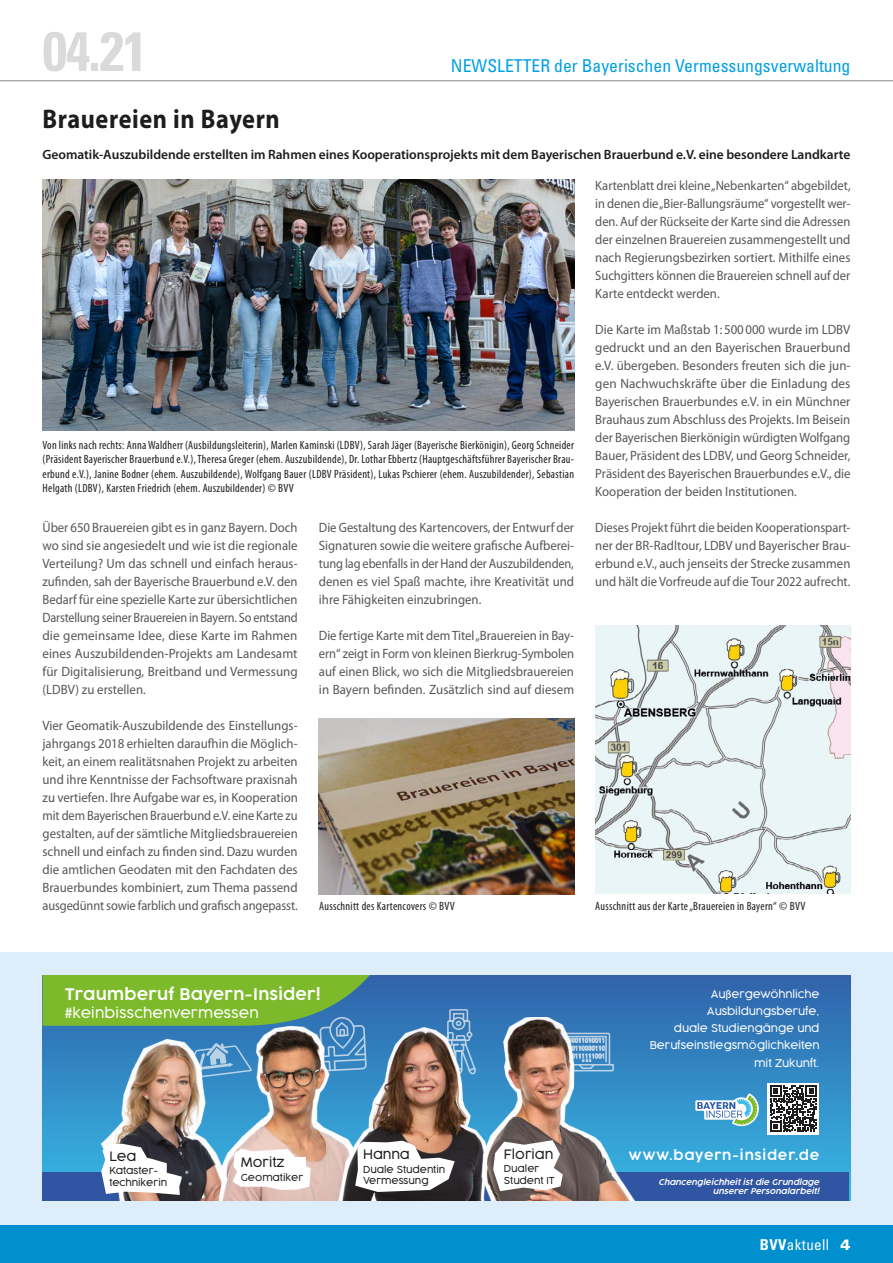
<style>
.page{position:relative;width:893px;height:1263px;background:#fff}
.page>*{position:absolute;margin:0;border:0;box-sizing:border-box;transform-origin:0 0}
.Header_Ausgabe{font:700 condensed 55.2px "Univers";color:#dadada}
.Überschrift{font:700 27px "Myriad Pro";letter-spacing:.025em;color:#1d1d1b;scale:.9 1}
.t1{font:condensed 17.7px "Univers";color:#009fe3}
.t2{font:300 15.75px "Cocogoose Pro";letter-spacing:.01em;color:#fff}
.t3{font:condensed 15px "Univers";letter-spacing:.025em;color:#fff}
.t4{font:300 13.8px "Cocogoose Pro";letter-spacing:.01em;color:#fff}
.Fließtext{font:13.5px/18px "Myriad Pro";color:#575756;text-align:justify;scale:.94 1}
.Fließtext-2{font:13.5px/18px "Myriad Pro";color:#575756;text-align:justify;scale:.95 1}
.Fließtext-3{font:13.5px/18px "Myriad Pro";color:#575756;text-align:justify;scale:.93 1}
.Unterüberschrift{font:600 13.5px "Myriad Pro";color:#1d1d1b}
.t5{font:300 13.2px "Cocogoose Pro";letter-spacing:.055em;color:#fff}
.t6{font:300 12.75px "Cocogoose Pro";color:#1d1d1b}
.Bildunterschrift{font:condensed 12px/14.4px "Myriad Pro";letter-spacing:.025em;color:#1d1d1b;text-align:justify}
.t7{font:300 10.5px/17.1px "Cocogoose Pro";color:#fff;text-align:right}
.t8{font:300 9.45px/11.4px "Cocogoose Pro";color:#1d1d1b}
.t9{font:italic 300 7.95px/9.4px "Cocogoose Pro";color:#fff;text-align:right}
.s1{font-weight:700}
.s2{font-family:"Univers CE";font-weight:900;font-stretch:normal}
</style>
<div class="page">
<hr style="left:0;top:80px;width:893px;height:1px;background:#878787">
<div style="left:0;top:1225px;width:893px;height:38px;background:#008fcf"></div>
<div style="left:0;top:952px;width:893px;height:273px;background:#ddeefa"></div>
<svg style="left:43px;top:975px;width:807px;height:226px;background:#3282bf"></svg>
<div style="left:43px;top:1172px;width:806px;height:29px;background:#3055a3"></div>
<svg style="left:441px;top:1008px;width:36px;height:12px"></svg>
<svg style="left:43px;top:975px;width:336px;height:105px;background:#68a852"></svg>
<svg style="left:695px;top:1093px;width:64px;height:33px;background:#86bccf"></svg>
<img style="left:96px;top:1034px;width:116px;height:167px">
<img style="left:212px;top:1020px;width:111px;height:181px">
<img style="left:323px;top:1020px;width:144px;height:181px">
<img style="left:467px;top:1017px;width:181px;height:184px">
<svg style="left:493px;top:1140px;width:70px;height:51px;background:#e3dfdf"></svg>
<svg style="left:355px;top:1140px;width:100px;height:52px;background:#d7d1cf"></svg>
<svg style="left:101px;top:1144px;width:81px;height:51px;background:#c7c8cb"></svg>
<svg style="left:233px;top:1149px;width:78px;height:41px;background:#f4e7e1"></svg>
<div style="left:241px;top:1157px;width:65px;height:25px;background:#fff"></div>
<div style="left:767px;top:1083px;width:52px;height:51px;background:#fff"></div>
<svg style="left:770px;top:1085px;width:47px;height:47px"></svg>
<img style="left:595px;top:625px;width:255px;height:269px">
<img style="left:43px;top:179px;width:532px;height:251px">
<img style="left:319px;top:719px;width:255px;height:175px">
<p class="Header_Ausgabe" style="left:43px;top:17px;width:106px">04.21</p>
<h3 class="t1" style="left:451px;top:55px;width:401px">NEWSLETTER der Bayerischen Vermessungsverwaltung</h3>
<p class="Überschrift" style="left:43px;top:101px;width:265px">Brauereien in Bayern</p>
<p class="Unterüberschrift" style="left:43px;top:146px;width:809px">Geomatik-Auszubildende erstellten im Rahmen eines Kooperationsprojekts mit dem Bayerischen Brauerbund e.V. eine besondere Landkarte</p>
<p class="Fließtext" style="left:595px;top:176px;width:273px">Kartenblatt drei kleine „Nebenkarten“ abgebildet, in denen die „Bier-Ballungsräume“ vorgestellt wer&shy;den. Auf der Rückseite der Karte sind die Adressen der einzelnen Brauereien zusammengestellt und nach Regierungsbezirken sortiert. Mithilfe eines Suchgitters können die Brauereien schnell auf der Karte entdeckt werden.</p>
<p class="Fließtext-2" style="left:595px;top:320px;width:270px">Die Karte im Maßstab 1:500000 wurde im LDBV gedruckt und an den Bayerischen Brauerbund e.V. übergeben. Besonders freuten sich die jun&shy;gen Nachwuchskräfte über die Einladung des Bayerischen Brauerbundes e.V. in ein Münchner Brauhaus zum Abschluss des Projekts. Im Beisein der Bayerischen Bierkönigin würdigten Wolfgang Bauer, Präsident des LDBV, und Georg Schneider, Präsident des Bayerischen Brauerbundes e.V., die Kooperation der beiden Institutionen.</p>
<p class="Fließtext-3" style="left:595px;top:518px;width:276px">Dieses Projekt führt die beiden Kooperationspart&shy;ner der BR-Radltour, LDBV und Bayerischer Brau&shy;erbund e.V., auch jenseits der Strecke zusammen und hält die Vorfreude auf die Tour 2022 aufrecht.</p>
<p class="Bildunterschrift" style="left:43px;top:438px;width:533px">Von links nach rechts: Anna Waldherr (Ausbildungsleiterin), Marlen Kaminski (LDBV), Sarah Jäger (Bayerische Bierkönigin), Georg Schneider (Präsident Bayerischer Brauerbund e.V.), Theresa Greger (ehem. Auszubildende), Dr. Lothar Ebbertz (Hauptgeschäftsführer Bayerischer Brau&shy;erbund e.V.), Janine Bodner (ehem. Auszubildende), Wolfgang Bauer (LDBV Präsident), Lukas Pschierer (ehem. Auszubildender), Sebastian Helgath (LDBV), Karsten Friedrich (ehem. Auszubildender) © BVV</p>
<p class="Fließtext" style="left:43px;top:518px;width:273px">Über 650 Brauereien gibt es in ganz Bayern. Doch wo sind sie angesiedelt und wie ist die regionale Verteilung? Um das schnell und einfach heraus&shy;zufinden, sah der Bayerische Brauerbund e.V. den Bedarf für eine spezielle Karte zur übersichtlichen Darstellung seiner Brauereien in Bayern. So entstand die gemeinsame Idee, diese Karte im Rahmen eines Auszubildenden-Projekts am Landesamt für Digitalisierung, Breitband und Vermessung (LDBV) zu erstellen.</p>
<p class="Fließtext-2" style="left:43px;top:716px;width:270px">Vier Geomatik-Auszubildende des Einstellungs&shy;jahrgangs 2018 erhielten daraufhin die Möglich&shy;keit, an einem realitätsnahen Projekt zu arbeiten und ihre Kenntnisse der Fachsoftware praxisnah zu vertiefen. Ihre Aufgabe war es, in Kooperation mit dem Bayerischen Brauerbund e.V. eine Karte zu gestalten, auf der sämtliche Mitgliedsbrauereien schnell und einfach zu finden sind. Dazu wurden die amtlichen Geodaten mit den Fachdaten des Brauerbundes kombiniert, zum Thema passend ausgedünnt sowie farblich und grafisch angepasst.</p>
<p class="Fließtext" style="left:319px;top:518px;width:273px;text-align:left">Die Gestaltung des Kartencovers, der Entwurf der Signaturen sowie die weitere grafische Aufberei--- tung lag ebenfalls in der Hand der Auszubildenden, denen es viel Spaß machte, ihre Kreativität und ihre Fähigkeiten einzubringen.</p>
<p class="Fließtext" style="left:319px;top:626px;width:273px">Die fertige Karte mit dem Titel „Brauereien in Bay&shy;ern“ zeigt in Form von kleinen Bierkrug-Symbolen auf einen Blick, wo sich die Mitgliedsbrauereien in Bayern befinden. Zusätzlich sind auf diesem</p>
<p class="Bildunterschrift" style="left:319px;top:899px;width:137px">Ausschnitt des Kartencovers © BVV</p>
<p class="Bildunterschrift" style="left:595px;top:899px;width:212px">Ausschnitt aus der Karte „Brauereien in Bayern“ © BVV</p>
<p class="t2" style="left:65px;top:984px;width:257px">Traumberuf Bayern-Insider!</p>
<p class="t4" style="left:65px;top:1003px;width:195px">#keinbisschenvermessen</p>
<p class="t6" style="left:109px;top:1147px;width:28px">Lea</p>
<p class="t8" style="left:109px;top:1165px;width:59px">Kataster&shy;technikerin</p>
<p class="t6" style="left:241px;top:1154px;width:45px">Moritz</p>
<p class="t8" style="left:241px;top:1171px;width:64px">Geomatiker</p>
<p class="t6" style="left:363px;top:1146px;width:48px">Hanna</p>
<p class="t8" style="left:363px;top:1163px;width:83px">Duale Studentin<br>Vermessung</p>
<p class="t6" style="left:504px;top:1145px;width:51px">Florian</p>
<p class="t8" style="left:504px;top:1163px;width:52px">Dualer<br>Student IT</p>
<p class="t7" style="left:650px;top:985px;width:171px">Außergewöhnliche<br>Ausbildungsberufe,<br>duale Studiengänge und<br>Berufseinstiegsmöglichkeiten mit Zukunft.</p>
<p class="t5" style="left:629px;top:1146px;width:192px">www.bayern-insider.de</p>
<p class="t9" style="left:658px;top:1177px;width:162px">Chancengleichheit ist die Grundlage unserer Personalarbeit!</p>
<p class="t3" style="left:760px;top:1235px;width:92px"><span class="s1">BVV</span>aktuell <span class="s2">4</span></p>
</div>
